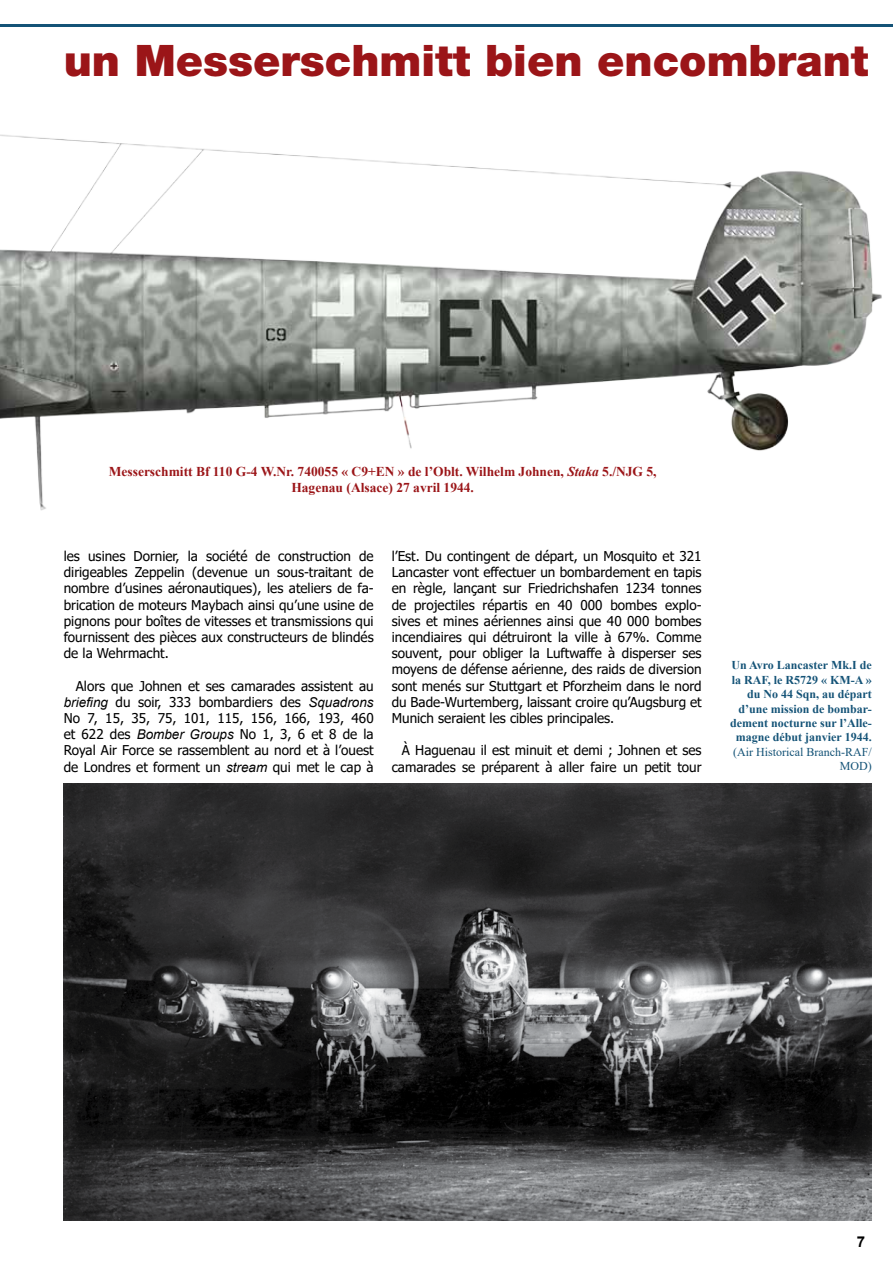
<style>
.page{position:relative;width:893px;height:1263px;background:#fff}
.page>*{position:absolute;margin:0;border:0;box-sizing:border-box;transform-origin:0 0}
.t1{font:900 43.5px "Helvetica Neue";color:#9b1518}
.t2{font:700 15px "Arial";color:#000}
.t3{font:13.5px/16.2px "Tahoma";color:#000;text-align:justify}
.t4{font:700 13.5px/16.2px "Times New Roman";color:#9b1518;text-align:center}
.t5{font:700 12px/14.4px "Times New Roman";color:#145377;text-align:right}
.t6{font:12px/14.4px "Times New Roman";color:#145377;text-align:right}
.s1{font-style:italic}
.s2{font-family:"Arial";font-style:italic}
</style>
<div class="page">
<img style="left:0;top:134px;width:882px;height:377px">
<img style="left:64px;top:783px;width:808px;height:437px">
<hr style="left:0;top:24px;width:893px;height:3px;background:#145377">
<h1 class="t1" style="left:64px;top:34px;width:806px">un Messerschmitt bien encombrant</h1>
<p class="t4" style="left:109px;top:462px;width:549px">Messerschmitt Bf 110 G-4 W.Nr. 740055 « C9+EN » de l’Oblt. Wilhelm Johnen, <span class="s1">Staka</span> 5./NJG 5,<br>Hagenau (Alsace) 27 avril 1944.</p>
<p class="t3" style="left:64px;top:549px;width:311px">les usines Dornier, la société de construction de dirigeables Zeppelin (devenue un sous-traitant de nombre d’usines aéronautiques), les ateliers de fa&shy;brication de moteurs Maybach ainsi qu’une usine de pignons pour boîtes de vitesses et transmissions qui fournissent des pièces aux constructeurs de blindés de la Wehrmacht.</p>
<p class="t3" style="left:64px;top:678px;width:311px;text-indent:12px">Alors que Johnen et ses camarades assistent au <span class="s2">briefing</span> du soir, 333 bombardiers des <span class="s2">Squadrons </span>No 7, 15, 35, 75, 101, 115, 156, 166, 193, 460 et 622 des <span class="s2">Bomber Groups</span> No 1, 3, 6 et 8 de la Royal Air Force se rassemblent au nord et à l’ouest de Londres et forment un <span class="s2">stream</span> qui met le cap à</p>
<p class="t3" style="left:392px;top:549px;width:311px">l’Est. Du contingent de départ, un Mosquito et 321<br>Lancaster vont effectuer un bombardement en tapis en règle, lançant sur Friedrichshafen 1234 tonnes de projectiles répartis en 40 000 bombes explo&shy;sives et mines aériennes ainsi que 40 000 bombes incendiaires qui détruiront la ville à 67%. Comme souvent, pour obliger la Luftwaffe à disperser ses moyens de défense aérienne, des raids de diversion sont menés sur Stuttgart et Pforzheim dans le nord du Bade-Wurtemberg, laissant croire qu’Augsburg et Munich seraient les cibles principales.</p>
<p class="t3" style="left:392px;top:743px;width:311px;text-align:right">À Haguenau il est minuit et demi ; Johnen et ses camarades se préparent à aller faire un petit tour</p>
<p class="t5" style="left:730px;top:658px;width:143px">Un Avro Lancaster Mk.I de la RAF, le R5729 « KM-A » du No 44 Sqn, au départ d’une mission de bombar&shy;dement nocturne sur l’Alle&shy;magne début janvier 1944.</p>
<p class="t6" style="left:733px;top:744px;width:140px">(Air Historical Branch-RAF/<br>MOD)</p>
<p class="t2" style="left:857px;top:1231px;width:10px">7</p>
</div>
